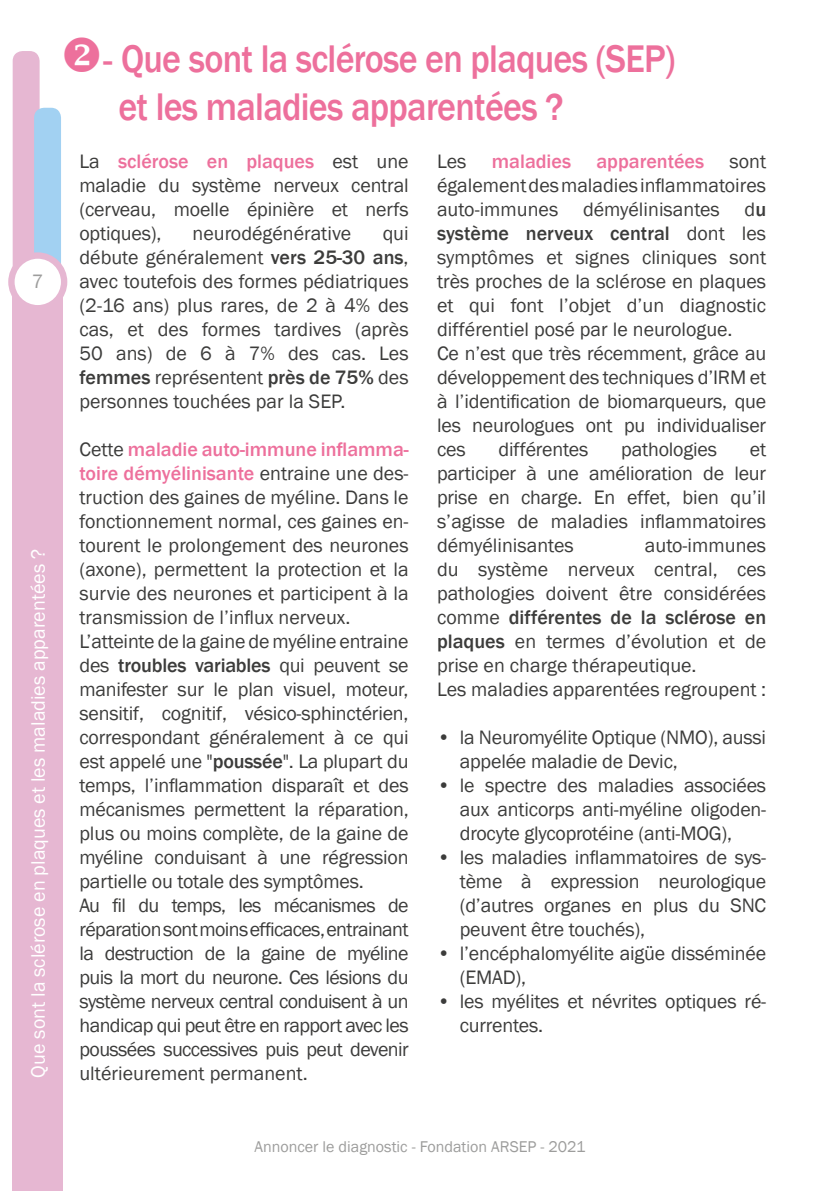
<style>
.page{position:relative;width:840px;height:1191px;background:#fff}
.page>*{position:absolute;margin:0;border:0;box-sizing:border-box;transform-origin:0 0}
.t1{font:500 39.6px/48px "Franklin Gothic";letter-spacing:-.02em;color:#ed709c;scale:.91 1}
.t2{font:20px/24px "Franklin Gothic";letter-spacing:-.01em;color:#3c3c3b}
.t3{font:20px "Franklin Gothic";color:#fff}
.t4{font:500 20px "Franklin Gothic";color:#ed709c}
.t5{font:20px "Franklin Gothic";color:#9d9d9c}
.t6{font:16px "Franklin Gothic";color:#9d9d9c}
.s1{font-size:36px}
.s2{font-weight:500;color:#ed709c}
.s3{font-weight:500}
</style>
<div class="page">
<div style="left:13px;top:51px;width:27px;height:300px;background:#e6b7d2;border-radius:10px"></div>
<div style="left:34px;top:108px;width:27px;height:208px;background:#a2d1f2;border-radius:10px"></div>
<div style="left:13px;top:274px;width:50px;height:917px;background:#e6b7d2"></div>
<div style="left:11px;top:255px;width:53px;height:53px;background:#fff;border-radius:50%"></div>
<div style="left:8px;top:252px;width:59px;height:59px;border:6px solid #e6b7d2;border-radius:50%"></div>
<p class="t5" style="left:32px;top:269px;width:13px">7</p>
<p class="t3" style="left:26px;top:1077px;width:530px;rotate:-90deg">Que sont la sclérose en plaques et les maladies apparentées ?</p>
<h1 class="t1" style="left:118px;top:35px;width:613px;text-indent:-58px">❖<span class="s1">-</span> Que sont la sclérose en plaques (SEP) et les maladies apparentées ?</h1>
<p class="t2" style="left:79px;top:150px;width:330px;text-align:justify">La <span class="s2">sclérose en plaques</span> est une maladie du système nerveux central (cerveau, moelle épinière et nerfs optiques),</p>
<p class="t2" style="left:437px;top:150px;width:31px">Les</p>
<p class="t4" style="left:491px;top:149px;width:81px">maladies</p>
<p class="t4" style="left:596px;top:149px;width:109px">apparentées</p>
<p class="t2" style="left:437px;top:150px;width:330px;text-indent:292px">sont également des maladies inflammatoires auto-immunes démyélinisantes d<span class="s3">u système nerveux central</span> dont les symptômes et signes cliniques sont très proches de la sclérose en plaques et qui font l’objet d’un diagnostic différentiel posé par le neurologue.<br>Ce n’est que très récemment, grâce au développement des techniques d’IRM et à l’identification de biomarqueurs, que les neurologues ont pu individualiser ces</p>
<p class="t2" style="left:192px;top:222px;width:160px">neurodégénérative</p>
<p class="t2" style="left:79px;top:222px;width:330px;text-align:justify;text-indent:303px">qui débute généralement <span class="s3">vers 25-30 ans</span>, avec toutefois des formes pédiatriques (2-16 ans) plus rares, de 2 à 4% des cas, et des formes tardives (après 50 ans) de 6 à 7% des cas. Les <span class="s3">femmes</span> représentent <span class="s3">près de 75%</span> des personnes touchées par la SEP.</p>
<p class="t2" style="left:79px;top:438px;width:330px">Cette <span class="s2">maladie auto-immune inflamma&shy;toire démyélinisante</span> entraine une des&shy;truction des gaines de myéline. Dans le fonctionnement normal, ces gaines en&shy;tourent le prolongement des neurones (axone), permettent la protection et la survie des neurones et participent à la transmission de l’influx nerveux.<br>L’atteinte de la gaine de myéline entraine des <span class="s3">troubles variables</span> qui peuvent se manifester sur le plan visuel, moteur, sensitif, cognitif, vésico-sphinctérien, correspondant généralement à ce qui est appelé une "<span class="s3">poussée</span>". La plupart du temps, l’inflammation disparaît et des mécanismes permettent la réparation, plus ou moins complète, de la gaine de myéline conduisant à une régression partielle ou totale des symptômes.<br>Au fil du temps, les mécanismes de réparation sont moins efficaces, entrainant la destruction de la gaine de myéline puis la mort du neurone. Ces lésions du système nerveux central conduisent à un handicap qui peut être en rapport avec les poussées successives puis peut devenir ultérieurement permanent.</p>
<p class="t2" style="left:498px;top:438px;width:91px">différentes</p>
<p class="t2" style="left:621px;top:438px;width:97px">pathologies</p>
<p class="t2" style="left:437px;top:438px;width:330px;text-align:justify;text-indent:313px">et participer à une amélioration de leur prise en charge. En effet, bien qu’il s’agisse de maladies inflammatoires démyélinisantes</p>
<p class="t2" style="left:437px;top:534px;width:330px;text-indent:208px">auto-immunes du système nerveux central, ces pathologies doivent être considérées comme <span class="s3">différentes de la sclérose en plaques</span> en termes d’évolution et de prise en charge thérapeutique.<br>Les maladies apparentées regroupent :</p>
<p class="t2" style="left:459px;top:726px;width:308px;text-indent:-23px">• la Neuromyélite Optique (NMO), aussi appelée maladie de Devic,</p>
<p class="t2" style="left:459px;top:774px;width:308px;text-align:justify;text-indent:-23px">• le spectre des maladies associées aux anticorps anti-myéline oligoden&shy;drocyte glycoprotéine (anti-MOG),</p>
<p class="t2" style="left:459px;top:846px;width:308px;text-align:justify;text-indent:-23px">• les maladies inflammatoires de sys&shy;tème à expression neurologique (d’autres organes en plus du SNC peuvent être touchés),</p>
<p class="t2" style="left:459px;top:942px;width:308px;text-indent:-23px">• l’encéphalomyélite aigüe disséminée (EMAD),</p>
<p class="t2" style="left:459px;top:990px;width:308px;text-indent:-23px">• les myélites et névrites optiques ré&shy;currentes.</p>
<p class="t6" style="left:254px;top:1137px;width:332px">Annoncer le diagnostic - Fondation ARSEP - 2021</p>
</div>
